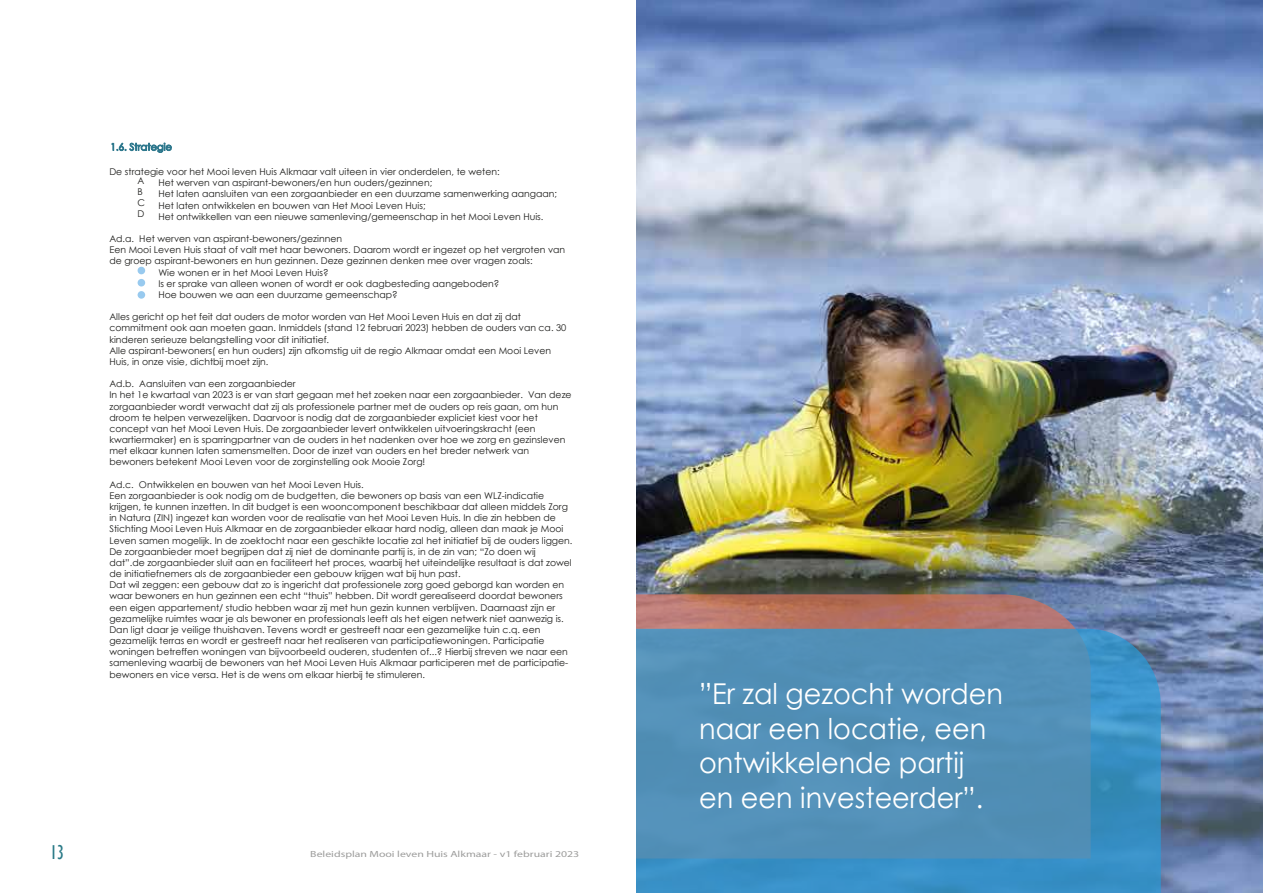
<style>
.page{position:relative;width:1263px;height:893px;background:#fff}
.page>*{position:absolute;margin:0;border:0;box-sizing:border-box;transform-origin:0 0}
.t1{font:28.65px/34.5px "Century Gothic";color:#fff;scale:.95 1}
.t2{font:condensed 20.55px "Gill Sans";color:#2b7b88;scale:.94 1}
.t3{font:9.75px "Century Gothic";color:#2e788d}
.t4{font:9.3px/11.1px "Century Gothic";color:#1d1d1b}
.t5{font:8.85px "Myriad Pro";color:#9d9d9c;scale:1.32 1}
</style>
<div class="page">
<div style="left:138px;top:267px;width:7px;height:7px;background:#98caef;border-radius:50%"></div>
<div style="left:138px;top:291px;width:7px;height:8px;background:#98caef;border-radius:50%"></div>
<div style="left:138px;top:279px;width:7px;height:7px;background:#98caef;border-radius:50%"></div>
<img style="left:636px;top:0;width:627px;height:893px">
<svg style="left:636px;top:594px;width:455px;height:35px;background:#ae746b"></svg>
<svg style="left:636px;top:629px;width:525px;height:264px;background:#4b8fba"></svg>
<svg style="left:111px;top:143px;width:61px;height:10px"></svg>
<p class="t3" style="left:110px;top:140px;width:63px">1.6. Strategie</p>
<p class="t4" style="left:158px;top:166px;width:400px;text-indent:-49px">De strategie voor het Mooi leven Huis Alkmaar valt uiteen in vier onderdelen, te weten:<br>Het werven van aspirant-bewoners/en hun ouders/gezinnen;<br>Het laten aansluiten van een zorgaanbieder en een duurzame samenwerking aangaan; Het laten ontwikkelen en bouwen van Het Mooi Leven Huis;<br>Het ontwikkellen van een nieuwe samenleving/gemeenschap in het Mooi Leven Huis.</p>
<p class="t4" style="left:109px;top:233px;width:234px">Ad.a. Het werven van aspirant-bewoners/gezinnen</p>
<p class="t4" style="left:109px;top:244px;width:457px">Een Mooi Leven Huis staat of valt met haar bewoners. Daarom wordt er ingezet op het vergroten van</p>
<p class="t4" style="left:109px;top:255px;width:425px">de groep aspirant-bewoners en hun gezinnen. Deze gezinnen denken mee over vragen zoals:</p>
<p class="t4" style="left:158px;top:267px;width:172px">Wie wonen er in het Mooi Leven Huis?</p>
<p class="t4" style="left:158px;top:278px;width:342px">Is er sprake van alleen wonen of wordt er ook dagbesteding aangeboden?</p>
<p class="t4" style="left:158px;top:289px;width:241px">Hoe bouwen we aan een duurzame gemeenschap?</p>
<p class="t4" style="left:109px;top:311px;width:459px">Alles gericht op het feit dat ouders de motor worden van Het Mooi Leven Huis en dat zij dat commitment ook aan moeten gaan. Inmiddels (stand 12 februari 2023) hebben de ouders van ca. 30 kinderen serieuze belangstelling voor dit initiatief.<br>Alle aspirant-bewoners( en hun ouders) zijn afkomstig uit de regio Alkmaar omdat een Mooi Leven Huis, in onze visie, dichtbij moet zijn.</p>
<p class="t4" style="left:109px;top:378px;width:464px">Ad.b. Aansluiten van een zorgaanbieder<br>In het 1e kwartaal van 2023 is er van start gegaan met het zoeken naar een zorgaanbieder. Van deze zorgaanbieder wordt verwacht dat zij als professionele partner met de ouders op reis gaan, om hun droom te helpen verwezelijken. Daarvoor is nodig dat de zorgaanbieder expliciet kiest voor het concept van het Mooi Leven Huis. De zorgaanbieder levert ontwikkelen uitvoeringskracht (een kwartiermaker) en is sparringpartner van de ouders in het nadenken over hoe we zorg en gezinsleven met elkaar kunnen laten samensmelten. Door de inzet van ouders en het breder netwerk van bewoners betekent Mooi Leven voor de zorginstelling ook Mooie Zorg!</p>
<p class="t4" style="left:109px;top:479px;width:465px">Ad.c. Ontwikkelen en bouwen van het Mooi Leven Huis.<br>Een zorgaanbieder is ook nodig om de budgetten, die bewoners op basis van een WLZ-indicatie krijgen, te kunnen inzetten. In dit budget is een wooncomponent beschikbaar dat alleen middels Zorg in Natura (ZIN) ingezet kan worden voor de realisatie van het Mooi Leven Huis. In die zin hebben de Stichting Mooi Leven Huis Alkmaar en de zorgaanbieder elkaar hard nodig, alleen dan maak je Mooi Leven samen mogelijk. In de zoektocht naar een geschikte locatie zal het initiatief bij de ouders liggen.<br>De zorgaanbieder moet begrijpen dat zij niet de dominante partij is, in de zin van; “Zo doen wij dat”.de zorgaanbieder sluit aan en faciliteert het proces, waarbij het uiteindelijke resultaat is dat zowel de initiatiefnemers als de zorgaanbieder een gebouw krijgen wat bij hun past.<br>Dat wil zeggen: een gebouw dat zo is ingericht dat professionele zorg goed geborgd kan worden en waar bewoners en hun gezinnen een echt “thuis” hebben. Dit wordt gerealiseerd doordat bewoners een eigen appartement/ studio hebben waar zij met hun gezin kunnen verblijven. Daarnaast zijn er gezamelijke ruimtes waar je als bewoner en professionals leeft als het eigen netwerk niet aanwezig is.<br>Dan ligt daar je veilige thuishaven. Tevens wordt er gestreeft naar een gezamelijke tuin c.q. een gezamelijk terras en wordt er gestreeft naar het realiseren van participatiewoningen. Participatie woningen betreffen woningen van bijvoorbeeld ouderen, studenten of...? Hierbij streven we naar een samenleving waarbij de bewoners van het Mooi Leven Huis Alkmaar participeren met de participatie&shy;bewoners en vice versa. Het is de wens om elkaar hierbij te stimuleren.</p>
<p class="t4" style="left:137px;top:175px;width:9px">A<br>B<br>C<br>D</p>
<h2 class="t2" style="left:50px;top:840px;width:16px">13</h2>
<p class="t5" style="left:310px;top:849px;width:205px">Beleidsplan Mooi leven Huis Alkmaar - v1 februari 2023</p>
<h1 class="t1" style="left:699px;top:676px;width:321px">”Er zal gezocht worden naar een locatie, een ontwikkelende partij en een investeerder”.</h1>
</div>
